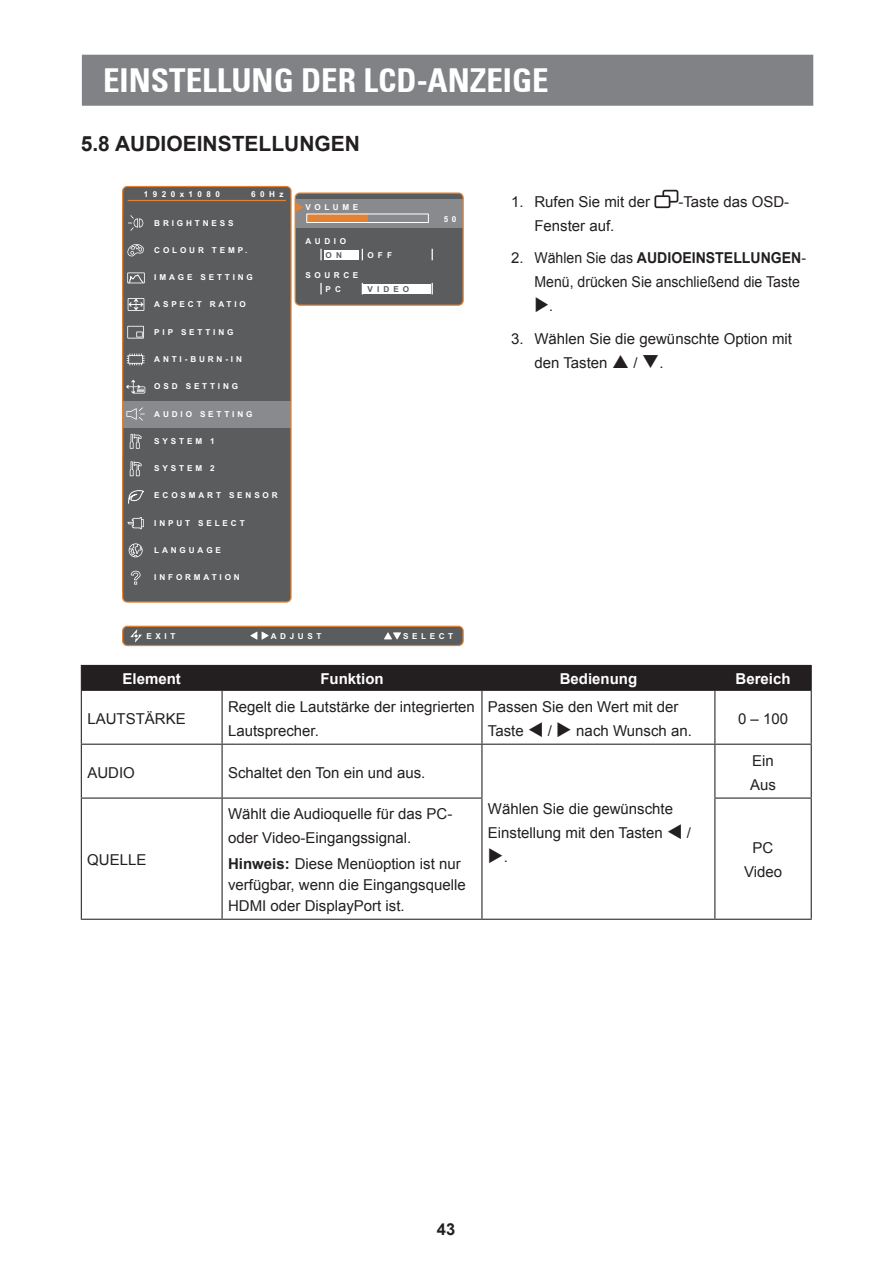
<style>
.page{position:relative;width:893px;height:1263px;background:#fff}
.page>*{position:absolute;margin:0;border:0;box-sizing:border-box;transform-origin:0 0}
.t1{font:700 condensed 33px "Univers 67";color:#fff}
.t2{font:700 21px "Arial";color:#231f20}
.t3{font:700 16.5px "Arial";color:#231f20}
.t4{font:15px/24px "Arial";color:#231f20}
.t5{font:700 15px "Arial";color:#fff}
.t6{font:15px "Arial";color:#231f20;scale:.94 1}
.t7{font:700 8.1px/13.8px "Arial";letter-spacing:.35em;color:#fff;text-align:center}
.t8{font:700 8.1px "Arial";letter-spacing:.54em;color:#fff}
.t9{font:700 8.1px "Arial";letter-spacing:.5em;color:#5a5c5e}
.s1{font-weight:700}
</style>
<div class="page">
<div style="left:82px;top:55px;width:731px;height:51px;background:#808285;border:2px solid #808285"></div>
<svg style="left:122px;top:186px;width:170px;height:417px;background:#616060"></svg>
<svg style="left:128px;top:215px;width:15px;height:16px"></svg>
<svg style="left:127px;top:244px;width:17px;height:13px"></svg>
<svg style="left:127px;top:517px;width:17px;height:12px"></svg>
<svg style="left:129px;top:543px;width:14px;height:14px"></svg>
<svg style="left:131px;top:571px;width:10px;height:14px"></svg>
<svg style="left:126px;top:380px;width:19px;height:14px"></svg>
<svg style="left:126px;top:407px;width:19px;height:14px"></svg>
<svg style="left:130px;top:461px;width:12px;height:15px"></svg>
<svg style="left:130px;top:434px;width:12px;height:15px"></svg>
<svg style="left:127px;top:326px;width:17px;height:13px"></svg>
<svg style="left:127px;top:354px;width:17px;height:11px"></svg>
<svg style="left:127px;top:272px;width:18px;height:12px"></svg>
<svg style="left:128px;top:298px;width:16px;height:13px"></svg>
<svg style="left:128px;top:488px;width:17px;height:16px"></svg>
<div style="left:123px;top:626px;width:340px;height:19px;background:#5a5c5e;border-radius:5px"></div>
<div style="left:122px;top:626px;width:342px;height:20px;border:1px solid #e28232;border-radius:5px"></div>
<svg style="left:130px;top:629px;width:12px;height:13px"></svg>
<svg style="left:384px;top:632px;width:17px;height:7px"></svg>
<svg style="left:250px;top:632px;width:19px;height:8px"></svg>
<div style="left:295px;top:193px;width:168px;height:112px;background:#5a5c5e;border-radius:5px"></div>
<div style="left:295px;top:200px;width:168px;height:28px;background:#898a8e"></div>
<div style="left:295px;top:192px;width:169px;height:114px;border:1px solid #e28232;border-radius:5px"></div>
<div style="left:307px;top:214px;width:61px;height:8px;background:#e28232"></div>
<div style="left:306px;top:214px;width:123px;height:9px;border:1px solid #fff"></div>
<svg style="left:295px;top:202px;width:9px;height:10px"></svg>
<div style="left:325px;top:250px;width:34px;height:9px;background:#fff"></div>
<svg style="left:320px;top:249px;width:2px;height:11px"></svg>
<svg style="left:320px;top:283px;width:2px;height:11px"></svg>
<div style="left:364px;top:284px;width:67px;height:10px;background:#fff"></div>
<svg style="left:654px;top:190px;width:24px;height:18px"></svg>
<div style="left:81px;top:665px;width:731px;height:25px;background:#231f20"></div>
<hr style="left:81px;top:690px;width:141px;height:1px;background:#231f20">
<hr style="left:81px;top:691px;width:1px;height:53px;background:#231f20">
<hr style="left:222px;top:690px;width:260px;height:1px;background:#231f20">
<hr style="left:222px;top:691px;width:1px;height:53px;background:#231f20">
<hr style="left:482px;top:690px;width:233px;height:1px;background:#231f20">
<hr style="left:481px;top:691px;width:1px;height:53px;background:#231f20">
<hr style="left:715px;top:690px;width:97px;height:1px;background:#231f20">
<hr style="left:714px;top:691px;width:1px;height:53px;background:#231f20">
<hr style="left:811px;top:691px;width:1px;height:53px;background:#231f20">
<hr style="left:81px;top:744px;width:141px;height:1px;background:#231f20">
<hr style="left:81px;top:745px;width:1px;height:52px;background:#231f20">
<hr style="left:222px;top:744px;width:260px;height:1px;background:#231f20">
<hr style="left:222px;top:745px;width:1px;height:52px;background:#231f20">
<hr style="left:482px;top:744px;width:233px;height:1px;background:#231f20">
<hr style="left:481px;top:745px;width:1px;height:52px;background:#231f20">
<hr style="left:715px;top:744px;width:97px;height:1px;background:#231f20">
<hr style="left:714px;top:745px;width:1px;height:52px;background:#231f20">
<hr style="left:811px;top:745px;width:1px;height:52px;background:#231f20">
<hr style="left:81px;top:797px;width:141px;height:2px;background:#231f20">
<hr style="left:81px;top:799px;width:1px;height:120px;background:#231f20">
<hr style="left:222px;top:797px;width:260px;height:2px;background:#231f20">
<hr style="left:222px;top:799px;width:1px;height:120px;background:#231f20">
<hr style="left:481px;top:799px;width:1px;height:120px;background:#231f20">
<hr style="left:714px;top:797px;width:98px;height:2px;background:#231f20">
<hr style="left:714px;top:799px;width:1px;height:120px;background:#231f20">
<hr style="left:811px;top:799px;width:1px;height:120px;background:#231f20">
<hr style="left:81px;top:919px;width:141px;height:1px;background:#231f20">
<hr style="left:222px;top:919px;width:260px;height:1px;background:#231f20">
<hr style="left:482px;top:919px;width:233px;height:1px;background:#231f20">
<hr style="left:715px;top:919px;width:97px;height:1px;background:#231f20">
<h1 class="t1" style="left:103px;top:60px;width:447px">EINSTELLUNG DER LCD-ANZEIGE</h1>
<h2 class="t2" style="left:81px;top:130px;width:281px">5.8 AUDIOEINSTELLUNGEN</h2>
<p class="t8" style="left:144px;top:189px;width:78px">1920x1080</p>
<p class="t7" style="left:251px;top:188px;width:34px">60Hz</p>
<p class="t7" style="left:154px;top:216px;width:81px">BRIGHTNESS</p>
<p class="t7" style="left:154px;top:243px;width:94px">COLOUR TEMP.</p>
<p class="t7" style="left:154px;top:271px;width:100px">IMAGE SETTING</p>
<p class="t7" style="left:154px;top:298px;width:93px">ASPECT RATIO</p>
<p class="t7" style="left:154px;top:325px;width:81px">PIP SETTING</p>
<p class="t7" style="left:154px;top:352px;width:89px">ANTI-BURN-IN</p>
<p class="t7" style="left:154px;top:380px;width:85px">OSD SETTING</p>
<p class="t7" style="left:154px;top:407px;width:100px">AUDIO SETTING</p>
<p class="t7" style="left:154px;top:434px;width:62px">SYSTEM 1</p>
<p class="t7" style="left:154px;top:461px;width:62px">SYSTEM 2</p>
<p class="t7" style="left:154px;top:489px;width:125px">ECOSMART SENSOR</p>
<p class="t7" style="left:154px;top:516px;width:92px">INPUT SELECT</p>
<p class="t7" style="left:154px;top:543px;width:68px">LANGUAGE</p>
<p class="t7" style="left:154px;top:570px;width:87px">INFORMATION</p>
<p class="t7" style="left:305px;top:200px;width:54px">VOLUME</p>
<p class="t7" style="left:305px;top:234px;width:42px">AUDIO</p>
<p class="t9" style="left:326px;top:249px;width:18px">O N</p>
<p class="t7" style="left:368px;top:248px;width:26px">OFF</p>
<p class="t7" style="left:305px;top:268px;width:54px">SOURCE<br>P C</p>
<p class="t9" style="left:368px;top:283px;width:43px">VIDEO</p>
<p class="t7" style="left:444px;top:213px;width:14px">5 0</p>
<p class="t7" style="left:146px;top:629px;width:30px">EXIT</p>
<p class="t7" style="left:271px;top:629px;width:52px">ADJUST</p>
<p class="t7" style="left:403px;top:629px;width:52px">SELECT</p>
<p class="t4" style="left:511px;top:190px;width:141px">1. Rufen Sie mit der</p>
<p class="t4" style="left:678px;top:190px;width:112px">-Taste das OSD-</p>
<p class="t4" style="left:534px;top:214px;width:82px">Fenster auf.</p>
<p class="t4" style="left:534px;top:246px;width:273px;text-indent:-23px">2. Wählen Sie das <span class="s1">AUDIOEINSTELLUNGEN</span>-<br>Menü, drücken Sie anschließend die Taste</p>
<p class="t6" style="left:534px;top:296px;width:21px">◆.</p>
<p class="t4" style="left:534px;top:327px;width:259px;text-indent:-23px">3. Wählen Sie die gewünschte Option mit den Tasten</p>
<p class="t4" style="left:633px;top:351px;width:32px">/ ❑.</p>
<p class="t5" style="left:123px;top:669px;width:60px">Element</p>
<p class="t5" style="left:320px;top:669px;width:65px">Funktion</p>
<p class="t5" style="left:560px;top:669px;width:79px">Bedienung</p>
<p class="t5" style="left:736px;top:669px;width:57px">Bereich</p>
<p class="t4" style="left:87px;top:706px;width:100px">LAUTSTÄRKE</p>
<p class="t4" style="left:228px;top:694px;width:248px">Regelt die Lautstärke der integrierten<br>Lautsprecher.</p>
<p class="t4" style="left:488px;top:694px;width:205px">Passen Sie den Wert mit der<br>Taste ▼ / ◆ nach Wunsch an.</p>
<p class="t4" style="left:738px;top:706px;width:52px">0 – 100</p>
<p class="t4" style="left:87px;top:760px;width:49px">AUDIO</p>
<p class="t4" style="left:228px;top:760px;width:199px">Schaltet den Ton ein und aus.</p>
<p class="t4" style="left:87px;top:848px;width:61px">QUELLE</p>
<p class="t4" style="left:228px;top:802px;width:234px;line-height:24.6px">Wählt die Audioquelle für das PC&shy;oder Video-Eingangssignal.<br><span class="s1">Hinweis:</span> Diese Menüoption ist nur</p>
<p class="t4" style="left:228px;top:874px;width:239px;line-height:21px">verfügbar, wenn die Eingangsquelle<br>HDMI oder DisplayPort ist.</p>
<p class="t4" style="left:488px;top:797px;width:205px">Wählen Sie die gewünschte<br>Einstellung mit den Tasten ▼ /</p>
<p class="t4" style="left:488px;top:845px;width:21px">◆.</p>
<p class="t4" style="left:750px;top:748px;width:27px">Ein<br>Aus</p>
<p class="t4" style="left:744px;top:836px;width:40px;text-align:center">PC<br>Video</p>
<p class="t3" style="left:437px;top:1218px;width:20px">43</p>
</div>
